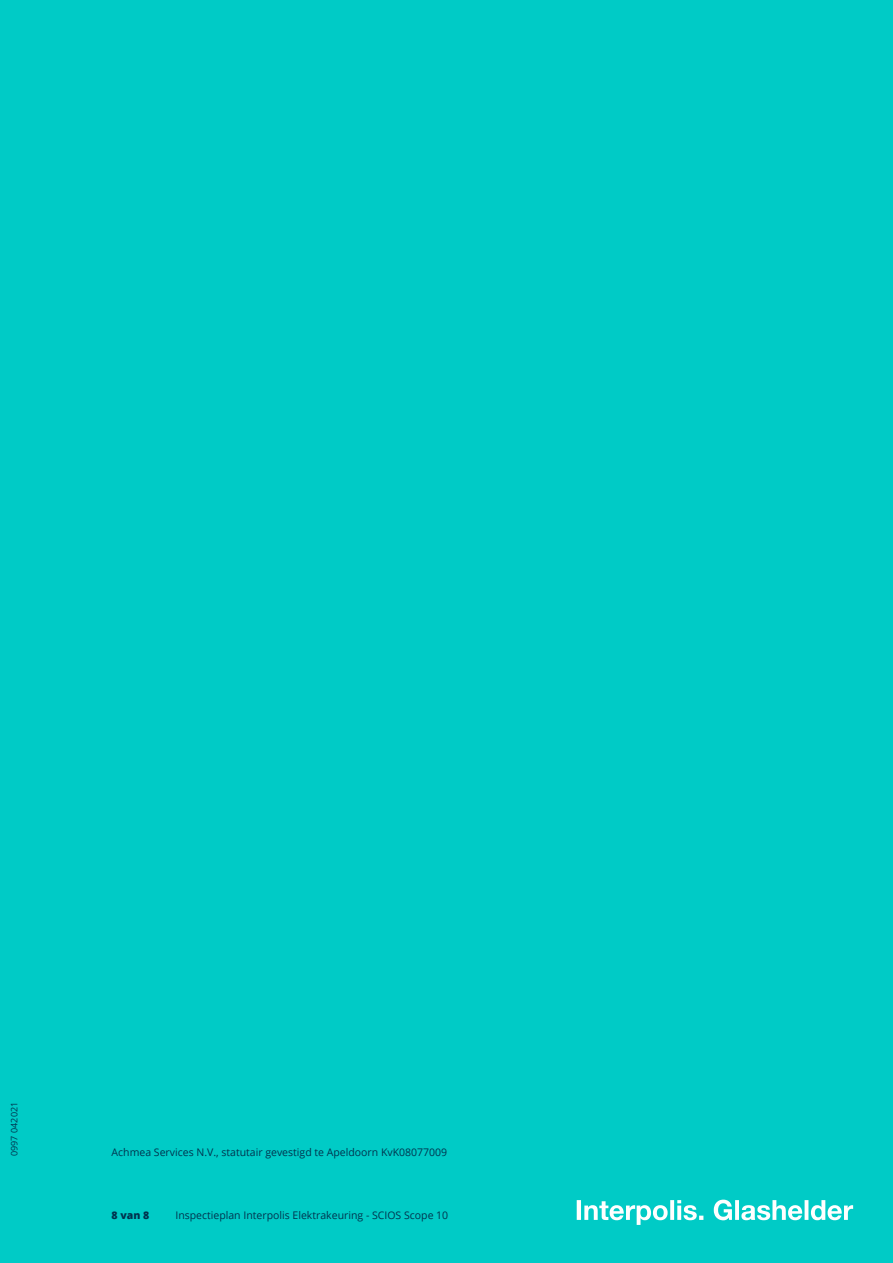
<style>
.page{position:relative;width:893px;height:1263px;background:#00cbc6}
.page>*{position:absolute;margin:0;border:0;box-sizing:border-box;transform-origin:0 0}
.Body_Small{font:10.5px "Open Sans";color:#00334e}
.Body{font:10.5px "Open Sans";color:#00334e}
.Body-2{font:800 10.5px "Open Sans";color:#00334e}
.t1{font:9px "Open Sans";letter-spacing:.01em;color:#00334e}
</style>
<div class="page">
<svg style="left:577px;top:1199px;width:276px;height:26px"></svg>
<p class="t1" style="left:8px;top:1156px;width:56px;rotate:-90deg">0997 042021</p>
<p class="Body_Small" style="left:112px;top:1145px;width:337px">Achmea Services N.V., statutair gevestigd te Apeldoorn KvK08077009</p>
<p class="Body-2" style="left:112px;top:1207px;width:39px">8 van 8</p>
<p class="Body" style="left:175px;top:1208px;width:274px">Inspectieplan Interpolis Elektrakeuring - SCIOS Scope 10</p>
</div>
